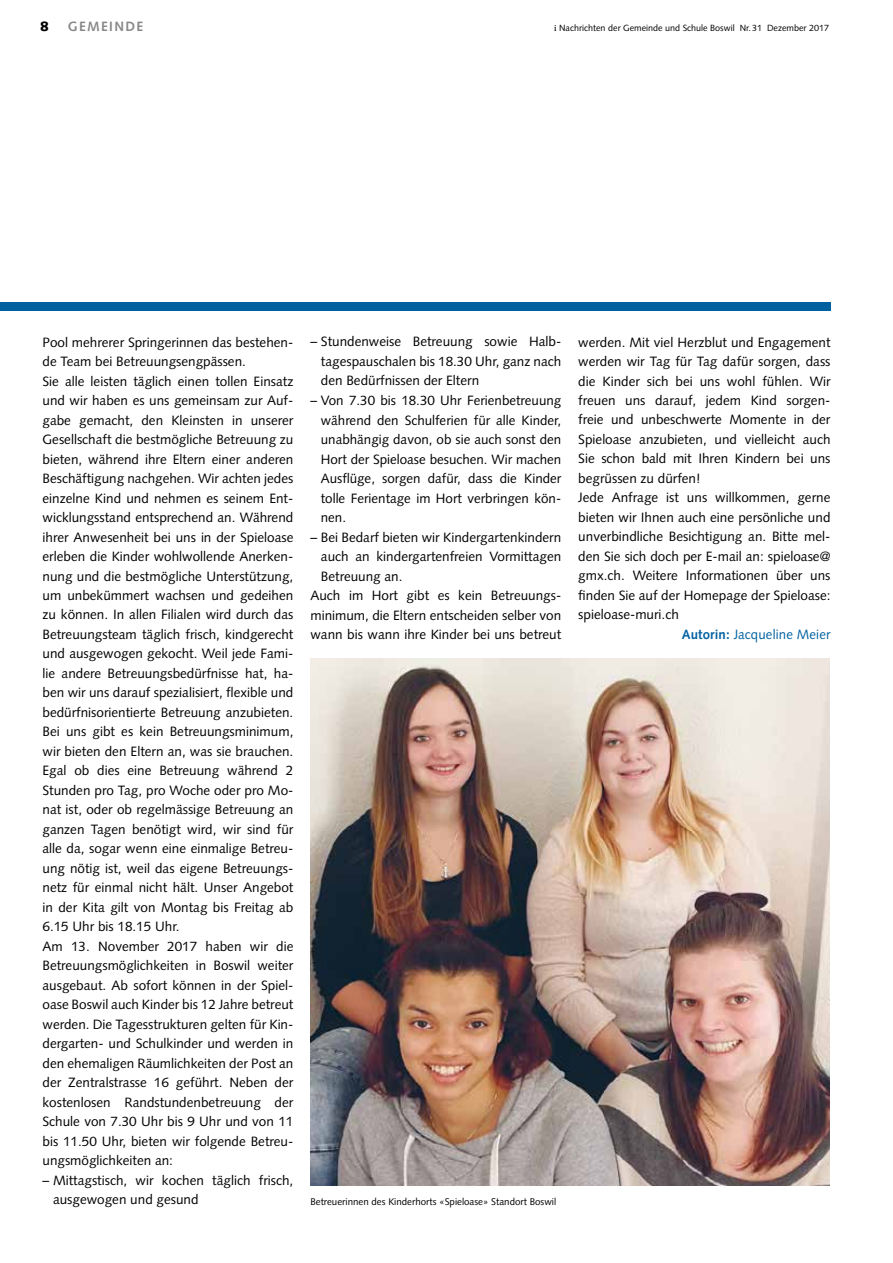
<style>
.page{position:relative;width:893px;height:1263px;background:#fff}
.page>*{position:absolute;margin:0;border:0;box-sizing:border-box;transform-origin:0 0}
.t1{font:13.5px/19.5px "Syntax LT Std";color:#000}
.t2{font:13.5px "Syntax LT Std";letter-spacing:.01em;color:#0061a1}
.t3{font:700 13.5px "Syntax LT Std";letter-spacing:.1em;color:#878787}
.t4{font:900 13.5px "Syntax LT Std";color:#000}
.t5{font:9.75px "Syntax LT Std";color:#000}
.t6{font:9px "Syntax LT Std";color:#000}
.s1{font-family:"Utopia Std"}
.s2{font-weight:700}
</style>
<div class="page">
<div style="left:0;top:302px;width:830px;height:9px;background:#0061a1"></div>
<img style="left:310px;top:659px;width:519px;height:526px">
<p class="t4" style="left:40px;top:18px;width:10px">8</p>
<p class="t3" style="left:68px;top:19px;width:77px">GEMEINDE</p>
<p class="t6" style="left:554px;top:23px;width:276px"><span class="s1">i</span> Nachrichten der Gemeinde und Schule Boswil Nr.31 Dezember 2017</p>
<p class="t1" style="left:43px;top:332px;width:252px">Pool mehrerer Springerinnen das bestehen&shy;de Team bei Betreuungsengpässen.<br>Sie alle leisten täglich einen tollen Einsatz und wir haben es uns gemeinsam zur Auf&shy;gabe gemacht, den Kleinsten in unserer Gesellschaft die bestmögliche Betreuung zu bieten, während ihre Eltern einer anderen Beschäftigung nachgehen. Wir achten jedes einzelne Kind und nehmen es seinem Ent&shy;wicklungsstand entsprechend an. Während ihrer Anwesenheit bei uns in der Spieloase erleben die Kinder wohlwollende Anerken&shy;nung und die bestmögliche Unterstützung, um unbekümmert wachsen und gedeihen zu können. In allen Filialen wird durch das Betreuungsteam täglich frisch, kindgerecht und ausgewogen gekocht. Weil jede Fami&shy;lie andere Betreuungsbedürfnisse hat, ha&shy;ben wir uns darauf spezialisiert, flexible und bedürfnisorientierte Betreuung anzubieten.<br>Bei uns gibt es kein Betreuungsminimum, wir bieten den Eltern an, was sie brauchen.<br>Egal ob dies eine Betreuung während 2<br>Stunden pro Tag, pro Woche oder pro Mo&shy;nat ist, oder ob regelmässige Betreuung an ganzen Tagen benötigt wird, wir sind für alle da, sogar wenn eine einmalige Betreu&shy;ung nötig ist, weil das eigene Betreuungs&shy;netz für einmal nicht hält. Unser Angebot in der Kita gilt von Montag bis Freitag ab 6.15 Uhr bis 18.15 Uhr.<br>Am 13. November 2017 haben wir die Betreuungsmöglichkeiten in Boswil weiter ausgebaut. Ab sofort können in der Spiel&shy;oase Boswil auch Kinder bis 12 Jahre betreut werden. Die Tagesstrukturen gelten für Kin&shy;dergarten- und Schulkinder und werden in den ehemaligen Räumlichkeiten der Post an der Zentralstrasse 16 geführt. Neben der kostenlosen Randstundenbetreuung der Schule von 7.30 Uhr bis 9 Uhr und von 11 bis 11.50 Uhr, bieten wir folgende Betreu&shy;ungsmöglichkeiten an:</p>
<p class="t1" style="left:53px;top:1170px;width:242px;text-indent:-11px">– Mittagstisch, wir kochen täglich frisch, ausgewogen und gesund</p>
<p class="t1" style="left:321px;top:332px;width:242px;text-align:justify;text-indent:-11px">– Stundenweise Betreuung sowie Halb&shy;tagespauschalen bis 18.30 Uhr, ganz nach den Bedürfnissen der Eltern</p>
<p class="t1" style="left:321px;top:391px;width:242px;text-align:justify;text-indent:-10px">– Von 7.30 bis 18.30 Uhr Ferienbetreuung während den Schulferien für alle Kinder, unabhängig davon, ob sie auch sonst den Hort der Spieloase besuchen. Wir machen Ausflüge, sorgen dafür, dass die Kinder tolle Ferientage im Hort verbringen kön&shy;nen.</p>
<p class="t1" style="left:310px;top:527px;width:252px">– Bei Bedarf bieten wir Kindergartenkindern</p>
<p class="t1" style="left:321px;top:547px;width:242px">auch an kindergartenfreien Vormittagen</p>
<p class="t1" style="left:321px;top:566px;width:83px">Betreuung an.</p>
<p class="t1" style="left:310px;top:586px;width:250px">Auch im Hort gibt es kein Betreuungs-</p>
<p class="t1" style="left:310px;top:605px;width:252px">minimum, die Eltern entscheiden selber von</p>
<p class="t1" style="left:310px;top:625px;width:252px">wann bis wann ihre Kinder bei uns betreut</p>
<p class="t5" style="left:310px;top:1195px;width:247px">Betreuerinnen des Kinderhorts «Spieloase» Standort Boswil</p>
<p class="t1" style="left:578px;top:332px;width:254px">werden. Mit viel Herzblut und Engagement</p>
<p class="t1" style="left:578px;top:352px;width:254px">werden wir Tag für Tag dafür sorgen, dass</p>
<p class="t1" style="left:578px;top:371px;width:254px">die Kinder sich bei uns wohl fühlen. Wir</p>
<p class="t1" style="left:578px;top:391px;width:254px">freuen uns darauf, jedem Kind sorgen-</p>
<p class="t1" style="left:578px;top:410px;width:254px">freie und unbeschwerte Momente in der</p>
<p class="t1" style="left:578px;top:430px;width:254px">Spieloase anzubieten, und vielleicht auch</p>
<p class="t1" style="left:578px;top:449px;width:254px">Sie schon bald mit Ihren Kindern bei uns</p>
<p class="t1" style="left:578px;top:469px;width:124px">begrüssen zu dürfen!</p>
<p class="t1" style="left:578px;top:488px;width:254px">Jede Anfrage ist uns willkommen, gerne</p>
<p class="t1" style="left:578px;top:508px;width:254px">bieten wir Ihnen auch eine persönliche und</p>
<p class="t1" style="left:578px;top:527px;width:254px">unverbindliche Besichtigung an. Bitte mel-</p>
<p class="t1" style="left:578px;top:547px;width:254px">den Sie sich doch per E-mail an: spieloase@</p>
<p class="t1" style="left:578px;top:566px;width:254px">gmx.ch. Weitere Informationen über uns</p>
<p class="t1" style="left:578px;top:586px;width:254px">finden Sie auf der Homepage der Spieloase:</p>
<p class="t1" style="left:578px;top:605px;width:102px">spieloase-muri.ch</p>
<p class="t2" style="left:682px;top:626px;width:150px"><span class="s2">Autorin:</span> Jacqueline Meier</p>
</div>
